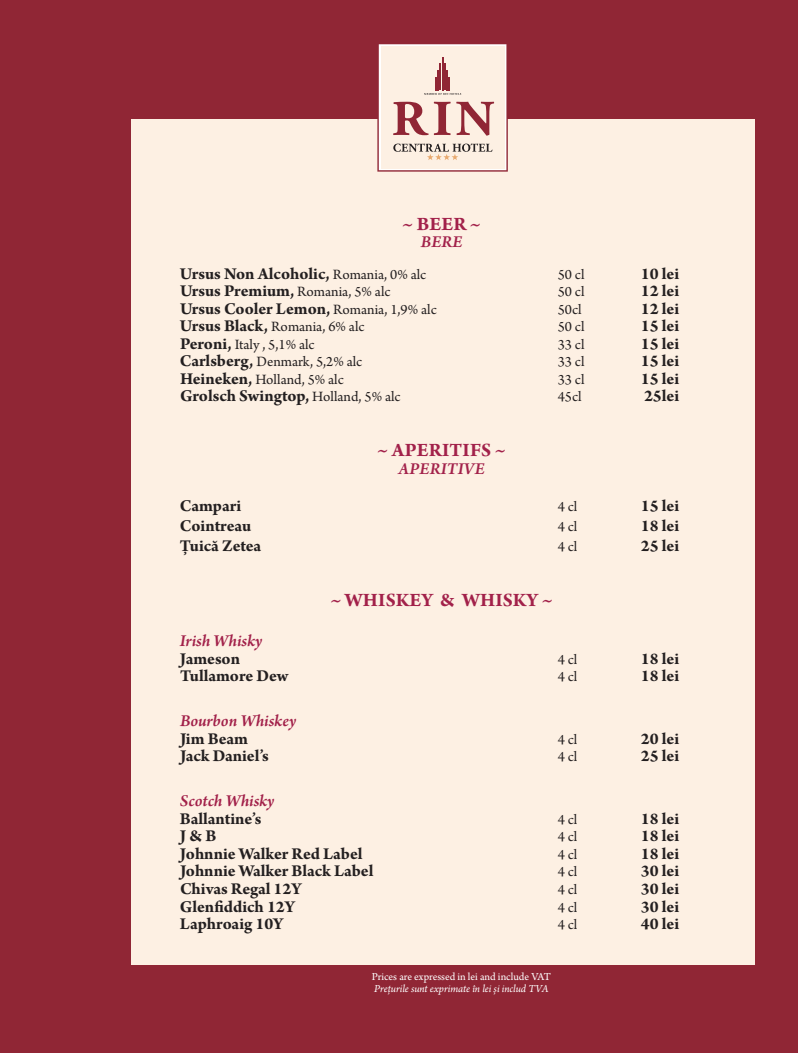
<style>
.page{position:relative;width:798px;height:1053px;background:#fff}
.page>*{position:absolute;margin:0;border:0;box-sizing:border-box;transform-origin:0 0}
.t1{font:700 20px "Arno Pro";letter-spacing:.01em;color:#a2214a}
.t2{font:700 17.5px/31.2px "Arno Pro";color:#231f20}
.t3{font:italic 600 17.5px "Arno Pro";color:#a2214a}
.t4{font:15px "Arno Pro";color:#231f20}
.t5{font:italic 11.25px "Arno Pro";letter-spacing:-.005em;color:#fff}
.t6{font:11.25px "Arno Pro";color:#fff}
.s1{font-weight:600;font-style:italic;color:#a2214a}
.s2{font-weight:400;font-size:15px}
.s3{font-weight:700;font-size:17.5px}
</style>
<div class="page">
<div style="left:0;top:0;width:797px;height:1052px;background:#902635"></div>
<div style="left:131px;top:119px;width:623px;height:845px;background:#fdf0e3"></div>
<svg style="left:377px;top:44px;width:130px;height:128px"></svg>
<p class="t1" style="left:402px;top:212px;width:80px">~ BEER ~</p>
<p class="t2" style="left:180px;top:227px;width:284px;text-indent:241px"><span class="s1">BERE<br></span>Ursus Non Alcoholic, <span class="s2">Romania, 0% alc</span></p>
<p class="t4" style="left:557px;top:265px;width:28px">50 cl</p>
<p class="t2" style="left:640px;top:258px;width:40px">10 lei</p>
<p class="t2" style="left:180px;top:276px;width:212px">Ursus Premium, <span class="s2">Romania, 5% alc</span></p>
<p class="t4" style="left:557px;top:283px;width:28px">50 cl</p>
<p class="t2" style="left:640px;top:276px;width:40px">12 lei</p>
<p class="t2" style="left:180px;top:293px;width:258px">Ursus Cooler Lemon, <span class="s2">Romania, 1,9% alc</span></p>
<p class="t4" style="left:557px;top:300px;width:25px">50cl</p>
<p class="t2" style="left:640px;top:293px;width:40px">12 lei</p>
<p class="t4" style="left:180px;top:318px;width:186px"><span class="s3">Ursus Black,</span> Romania, 6% alc</p>
<p class="t4" style="left:557px;top:318px;width:28px">50 cl</p>
<p class="t2" style="left:640px;top:311px;width:40px">15 lei</p>
<p class="t4" style="left:180px;top:335px;width:136px"><span class="s3">Peroni,</span> Italy , 5,1% alc</p>
<p class="t4" style="left:557px;top:335px;width:28px">33 cl</p>
<p class="t2" style="left:640px;top:328px;width:40px">15 lei</p>
<p class="t4" style="left:180px;top:353px;width:184px"><span class="s3">Carlsberg,</span> Denmark, 5,2% alc</p>
<p class="t4" style="left:557px;top:353px;width:28px">33 cl</p>
<p class="t2" style="left:640px;top:346px;width:40px">15 lei</p>
<p class="t4" style="left:180px;top:370px;width:165px"><span class="s3">Heineken,</span> Holland, 5% alc</p>
<p class="t4" style="left:557px;top:370px;width:28px">33 cl</p>
<p class="t2" style="left:640px;top:363px;width:40px">15 lei</p>
<p class="t2" style="left:180px;top:381px;width:222px">Grolsch Swingtop, <span class="s2">Holland, 5% alc</span></p>
<p class="t4" style="left:557px;top:388px;width:25px">45cl</p>
<p class="t2" style="left:643px;top:381px;width:37px">25lei</p>
<p class="t1" style="left:377px;top:438px;width:130px">~ APERITIFS ~</p>
<p class="t3" style="left:398px;top:458px;width:87px">APERITIVE</p>
<p class="t2" style="left:180px;top:491px;width:63px">Campari</p>
<p class="t4" style="left:557px;top:498px;width:21px">4 cl</p>
<p class="t2" style="left:640px;top:491px;width:40px">15 lei</p>
<p class="t2" style="left:180px;top:511px;width:73px">Cointreau</p>
<p class="t4" style="left:557px;top:518px;width:21px">4 cl</p>
<p class="t2" style="left:640px;top:511px;width:40px">18 lei</p>
<p class="t2" style="left:180px;top:531px;width:83px">Țuică Zetea</p>
<p class="t4" style="left:557px;top:538px;width:21px">4 cl</p>
<p class="t2" style="left:640px;top:531px;width:40px">25 lei</p>
<p class="t1" style="left:330px;top:588px;width:224px">~ WHISKEY &amp; WHISKY ~</p>
<p class="t3" style="left:180px;top:630px;width:84px">Irish Whisky</p>
<p class="t2" style="left:180px;top:643px;width:62px">Jameson</p>
<p class="t4" style="left:557px;top:650px;width:21px">4 cl</p>
<p class="t2" style="left:640px;top:643px;width:40px">18 lei</p>
<p class="t2" style="left:180px;top:661px;width:110px">Tullamore Dew</p>
<p class="t4" style="left:557px;top:668px;width:21px">4 cl</p>
<p class="t2" style="left:640px;top:661px;width:40px">18 lei</p>
<p class="t3" style="left:180px;top:710px;width:118px">Bourbon Whiskey</p>
<p class="t2" style="left:180px;top:723px;width:69px">Jim Beam</p>
<p class="t4" style="left:557px;top:730px;width:21px">4 cl</p>
<p class="t2" style="left:640px;top:723px;width:40px">20 lei</p>
<p class="t2" style="left:180px;top:741px;width:90px">Jack Daniel’s</p>
<p class="t4" style="left:557px;top:748px;width:21px">4 cl</p>
<p class="t2" style="left:640px;top:741px;width:40px">25 lei</p>
<p class="t3" style="left:180px;top:790px;width:96px">Scotch Whisky</p>
<p class="t2" style="left:180px;top:803px;width:83px">Ballantine’s</p>
<p class="t4" style="left:557px;top:810px;width:21px">4 cl</p>
<p class="t2" style="left:640px;top:803px;width:40px">18 lei</p>
<p class="t2" style="left:180px;top:821px;width:38px">J &amp; B</p>
<p class="t4" style="left:557px;top:828px;width:21px">4 cl</p>
<p class="t2" style="left:640px;top:821px;width:40px">18 lei</p>
<p class="t2" style="left:180px;top:838px;width:184px">Johnnie Walker Red Label</p>
<p class="t4" style="left:557px;top:845px;width:21px">4 cl</p>
<p class="t2" style="left:640px;top:838px;width:40px">18 lei</p>
<p class="t2" style="left:180px;top:856px;width:195px">Johnnie Walker Black Label</p>
<p class="t4" style="left:557px;top:863px;width:21px">4 cl</p>
<p class="t2" style="left:640px;top:856px;width:40px">30 lei</p>
<p class="t2" style="left:180px;top:873px;width:123px">Chivas Regal 12Y</p>
<p class="t4" style="left:557px;top:880px;width:21px">4 cl</p>
<p class="t2" style="left:640px;top:873px;width:40px">30 lei</p>
<p class="t2" style="left:180px;top:891px;width:116px">Glenfiddich 12Y</p>
<p class="t4" style="left:557px;top:898px;width:21px">4 cl</p>
<p class="t2" style="left:640px;top:891px;width:40px">30 lei</p>
<p class="t2" style="left:180px;top:908px;width:105px">Laphroaig 10Y</p>
<p class="t4" style="left:557px;top:915px;width:21px">4 cl</p>
<p class="t2" style="left:640px;top:908px;width:40px">40 lei</p>
<p class="t6" style="left:371px;top:970px;width:181px">Prices are expressed in lei and include VAT</p>
<p class="t5" style="left:374px;top:981px;width:175px">Prețurile sunt exprimate în lei și includ TVA</p>
</div>
